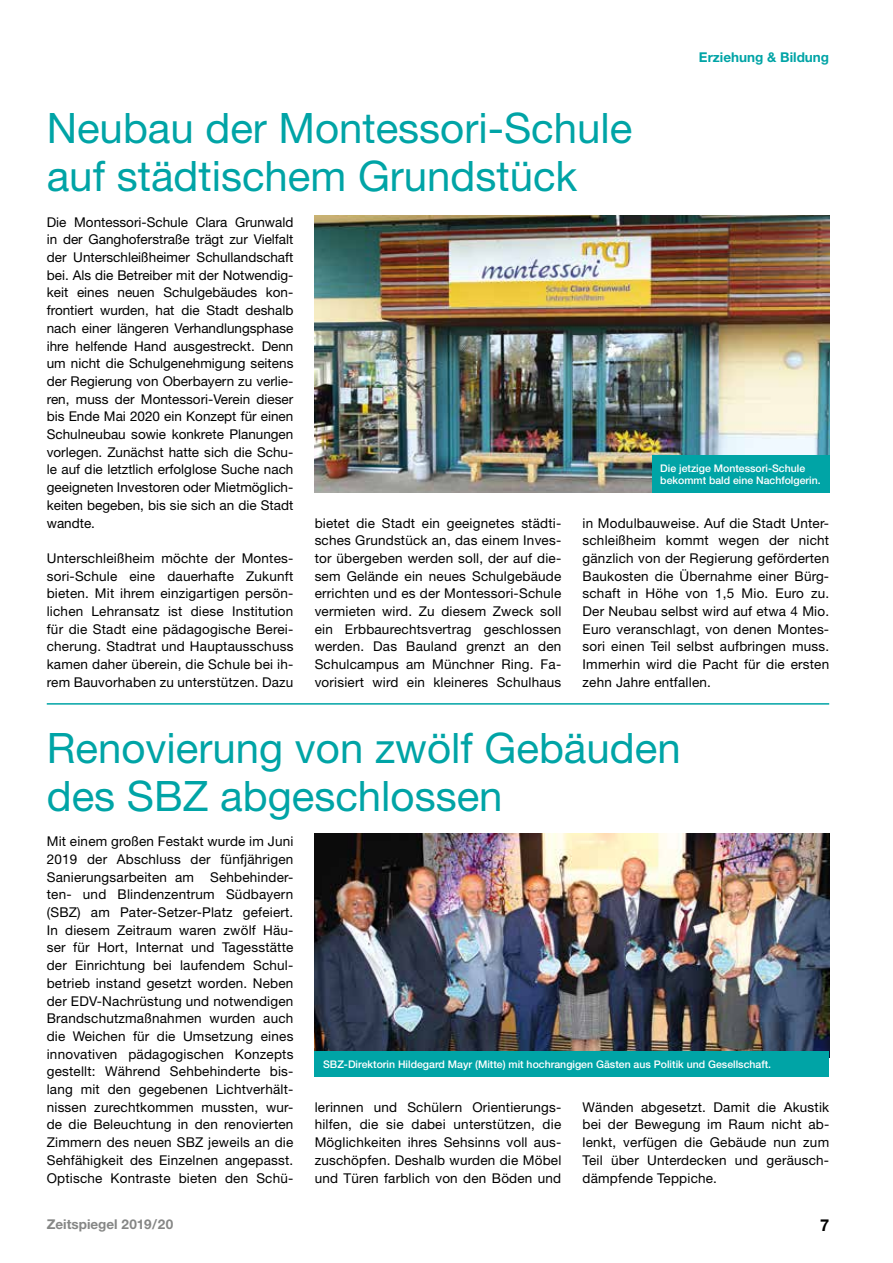
<style>
.page{position:relative;width:893px;height:1263px;background:#fff}
.page>*{position:absolute;margin:0;border:0;box-sizing:border-box;transform-origin:0 0}
.t1{font:42px/48px "Helvetica Neue";color:#00a4a6}
.t2{font:700 16.5px "Helvetica Neue";color:#000}
.t3{font:13.5px/17.7px "Helvetica Neue";letter-spacing:.015em;color:#000;text-align:justify}
.t4{font:700 13.5px "Helvetica Neue";color:#868786}
.t5{font:700 13.5px "Helvetica Neue";color:#00a4a6}
.t6{font:500 10.5px/12px "Helvetica Neue";color:#fff}
</style>
<div class="page">
<img style="left:315px;top:834px;width:514px;height:217px">
<hr style="left:47px;top:703px;width:782px;height:2px;background:#00a4a6">
<div style="left:315px;top:1051px;width:514px;height:25px;background:#00a4a6"></div>
<img style="left:315px;top:216px;width:514px;height:276px">
<div style="left:652px;top:455px;width:177px;height:37px;background:#00a4a6"></div>
<h1 class="t1" style="left:47px;top:104px;width:587px">Neubau der Montessori-Schule auf städtischem Grundstück</h1>
<p class="t5" style="left:699px;top:48px;width:132px">Erziehung &amp; Bildung</p>
<p class="t3" style="left:47px;top:213px;width:248px">Die Montessori-Schule Clara Grunwald in der Ganghoferstraße trägt zur Vielfalt der Unterschleißheimer Schullandschaft bei. Als die Betreiber mit der Notwendig&shy;keit eines neuen Schulgebäudes kon&shy;frontiert wurden, hat die Stadt deshalb nach einer längeren Verhandlungsphase ihre helfende Hand ausgestreckt. Denn um nicht die Schulgenehmigung seitens der Regierung von Oberbayern zu verlie&shy;ren, muss der Montessori-Verein dieser bis Ende Mai 2020 ein Konzept für einen Schulneubau sowie konkrete Planungen vorlegen. Zunächst hatte sich die Schu&shy;le auf die letztlich erfolglose Suche nach geeigneten Investoren oder Mietmöglich&shy;keiten begeben, bis sie sich an die Stadt wandte.</p>
<p class="t3" style="left:47px;top:549px;width:248px">Unterschleißheim möchte der Montes&shy;sori-Schule eine dauerhafte Zukunft bieten. Mit ihrem einzigartigen persön&shy;lichen Lehransatz ist diese Institution für die Stadt eine pädagogische Berei&shy;cherung. Stadtrat und Hauptausschuss kamen daher überein, die Schule bei ih&shy;rem Bauvorhaben zu unterstützen. Dazu</p>
<p class="t6" style="left:660px;top:462px;width:162px">Die jetzige Montessori-Schule bekommt bald eine Nachfolgerin.</p>
<p class="t3" style="left:315px;top:514px;width:248px">bietet die Stadt ein geeignetes städti&shy;sches Grundstück an, das einem Inves&shy;tor übergeben werden soll, der auf die&shy;sem Gelände ein neues Schulgebäude errichten und es der Montessori-Schule vermieten wird. Zu diesem Zweck soll ein Erbbaurechtsvertrag geschlossen werden. Das Bauland grenzt an den Schulcampus am Münchner Ring. Fa&shy;vorisiert wird ein kleineres Schulhaus</p>
<p class="t3" style="left:583px;top:514px;width:248px;text-align:left">in Modulbauweise. Auf die Stadt Unter&shy;schleißheim kommt wegen der nicht gänzlich von der Regierung geförderten Baukosten die Übernahme einer Bürg&shy;schaft in Höhe von 1,5 Mio. Euro zu.<br>Der Neubau selbst wird auf etwa 4 Mio.<br>Euro veranschlagt, von denen Montes&shy;sori einen Teil selbst aufbringen muss.<br>Immerhin wird die Pacht für die ersten zehn Jahre entfallen.</p>
<h1 class="t1" style="left:47px;top:723px;width:635px">Renovierung von zwölf Gebäuden des SBZ abgeschlossen</h1>
<p class="t3" style="left:47px;top:832px;width:248px;text-align:left">Mit einem großen Festakt wurde im Juni 2019 der Abschluss der fünfjährigen Sanierungsarbeiten am Sehbehinder&shy;ten- und Blindenzentrum Südbayern (SBZ) am Pater-Setzer-Platz gefeiert.<br>In diesem Zeitraum waren zwölf Häu&shy;ser für Hort, Internat und Tagesstätte der Einrichtung bei laufendem Schul&shy;betrieb instand gesetzt worden. Neben der EDV-Nachrüstung und notwendigen Brandschutzmaßnahmen wurden auch die Weichen für die Umsetzung eines innovativen pädagogischen Konzepts gestellt: Während Sehbehinderte bis&shy;lang mit den gegebenen Lichtverhält&shy;nissen zurechtkommen mussten, wur&shy;de die Beleuchtung in den renovierten Zimmern des neuen SBZ jeweils an die Sehfähigkeit des Einzelnen angepasst.<br>Optische Kontraste bieten den Schü-</p>
<p class="t6" style="left:323px;top:1058px;width:449px">SBZ-Direktorin Hildegard Mayr (Mitte) mit hochrangigen Gästen aus Politik und Gesellschaft.</p>
<p class="t3" style="left:315px;top:1098px;width:248px">lerinnen und Schülern Orientierungs&shy;hilfen, die sie dabei unterstützen, die Möglichkeiten ihres Sehsinns voll aus&shy;zuschöpfen. Deshalb wurden die Möbel und Türen farblich von den Böden und</p>
<p class="t3" style="left:583px;top:1098px;width:248px">Wänden abgesetzt. Damit die Akustik bei der Bewegung im Raum nicht ab&shy;lenkt, verfügen die Gebäude nun zum Teil über Unterdecken und geräusch&shy;dämpfende Teppiche.</p>
<p class="t4" style="left:47px;top:1215px;width:128px">Zeitspiegel 2019/20</p>
<p class="t2" style="left:820px;top:1215px;width:11px">7</p>
</div>
